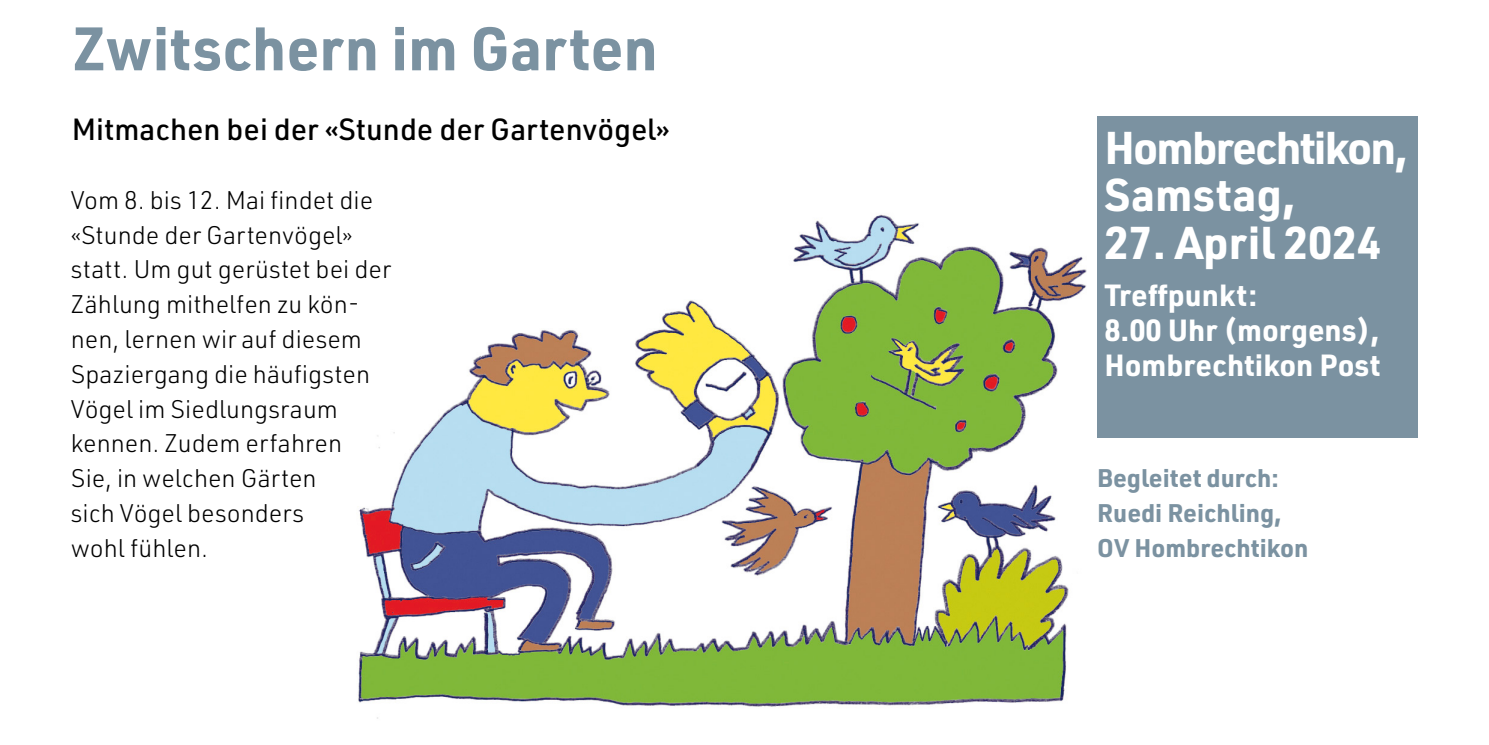
<style>
.page{position:relative;width:1489px;height:745px;background:#fff}
.page>*{position:absolute;margin:0;border:0;box-sizing:border-box;transform-origin:0 0}
.t1{font:700 60px "URWDIN";color:#7b92a1}
.t2{font:700 45px/47.5px "URWDIN";letter-spacing:-.04em;color:#fff}
.t3{font:700 45px "URWDIN";color:#fff}
.t4{font:700 30px/35px "URWDIN";color:#fff}
.t5{font:500 30px "URWDIN";color:#000}
.t6{font:300 25px/34.8px "URWDIN";color:#000}
.t7{font:700 25px/34.8px "URWDIN";color:#7b92a1}
</style>
<div class="page">
<img style="left:358px;top:214px;width:729px;height:505px">
<div style="left:1097px;top:117px;width:320px;height:320px;background:#7b92a1"></div>
<h1 class="t1" style="left:72px;top:8px;width:587px">Zwitschern im Garten</h1>
<p class="t5" style="left:72px;top:109px;width:599px">Mitmachen bei der «Stunde der Gartenvögel»</p>
<p class="t6" style="left:71px;top:182px;width:322px">Vom 8. bis 12. Mai findet die «Stunde der Gartenvögel» statt. Um gut gerüstet bei der<br>Zählung mithelfen zu kön&shy;nen, lernen wir auf diesem<br>Spaziergang die häufigsten<br>Vögel im Siedlungsraum kennen. Zudem erfahren<br>Sie, in welchen Gärten<br>sich Vögel besonders<br>wohl fühlen.</p>
<h2 class="t2" style="left:1104px;top:122px;width:305px">Hombrechtikon,<br>Samstag,</h2>
<h2 class="t3" style="left:1104px;top:211px;width:278px">27. April 2024</h2>
<p class="t4" style="left:1104px;top:276px;width:278px">Treffpunkt:<br>8.00 Uhr (morgens),<br>Hombrechtikon Post</p>
<p class="t7" style="left:1097px;top:459px;width:213px">Begleitet durch:<br>Ruedi Reichling,<br>OV Hombrechtikon</p>
</div>
